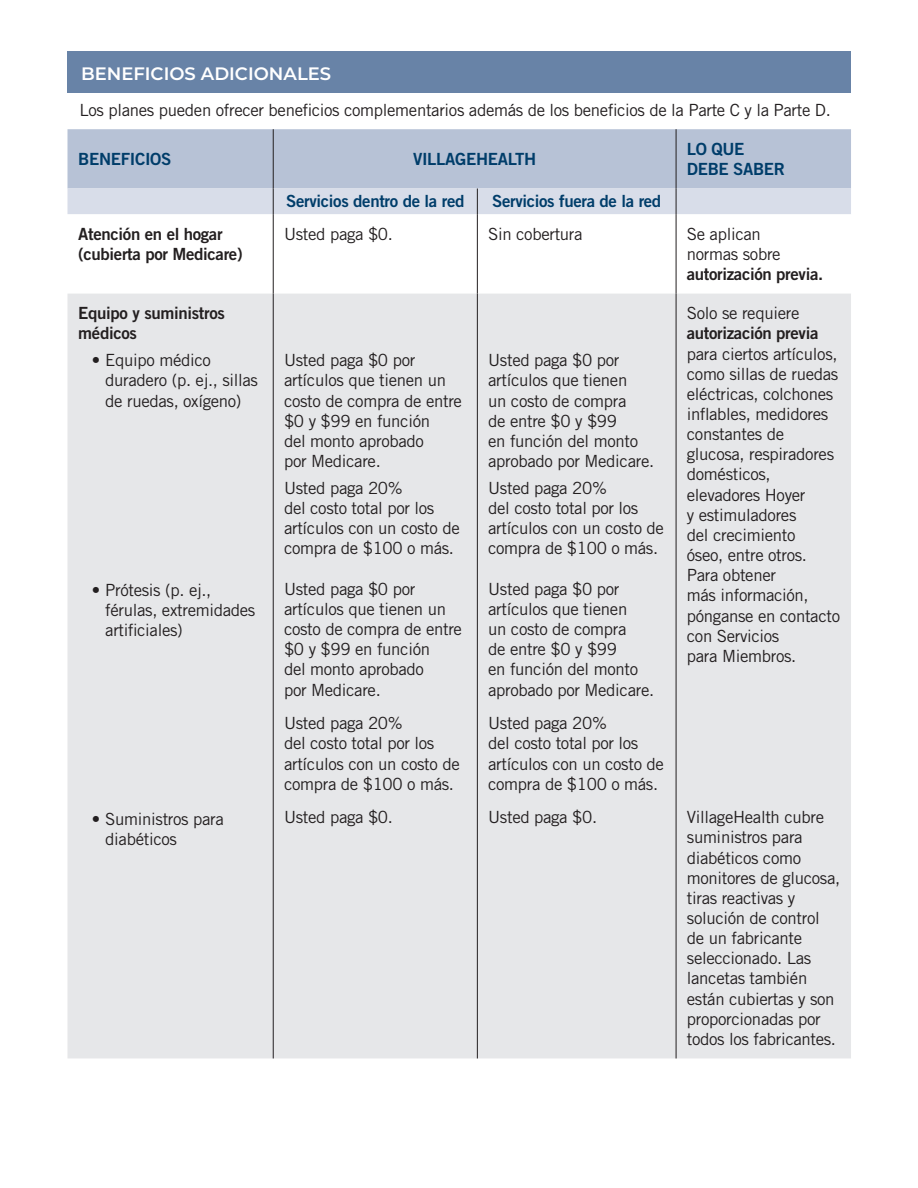
<style>
.page{position:relative;width:918px;height:1188px;background:#fff}
.page>*{position:absolute;margin:0;border:0;box-sizing:border-box;transform-origin:0 0}
.t1{font:600 18px "Montserrat";color:#fff}
.BODY{font:16.8px/20.1px "Trade Gothic LT Std";letter-spacing:-.02em;color:#231f20}
.BODY-2{font:16.8px/20.1px "Trade Gothic LT Std Bd 2";letter-spacing:-.02em;color:#003d6a}
.BODY-3{font:16.8px/20.1px "Trade Gothic LT Std Bd 2";letter-spacing:-.02em;color:#231f20}
.s1{font-family:"Trade Gothic LT Std Bd 2"}
</style>
<div class="page">
<div style="left:68px;top:129px;width:783px;height:60px;background:#b7c2d6"></div>
<div style="left:68px;top:294px;width:783px;height:764px;background:#e6e7e9"></div>
<div style="left:68px;top:189px;width:783px;height:25px;background:#d8dde9"></div>
<hr style="left:273px;top:214px;width:1px;height:80px;background:#231f20">
<hr style="left:477px;top:214px;width:1px;height:80px;background:#231f20">
<hr style="left:676px;top:214px;width:1px;height:80px;background:#231f20">
<hr style="left:273px;top:294px;width:1px;height:764px;background:#231f20">
<hr style="left:477px;top:294px;width:1px;height:764px;background:#231f20">
<hr style="left:676px;top:294px;width:1px;height:764px;background:#231f20">
<hr style="left:273px;top:129px;width:1px;height:60px;background:#231f20">
<hr style="left:676px;top:129px;width:1px;height:60px;background:#231f20">
<div style="left:68px;top:51px;width:783px;height:41px;background:#6883a7"></div>
<p class="t1" style="left:81px;top:61px;width:252px">BENEFICIOS ADICIONALES</p>
<p class="BODY" style="left:80px;top:100px;width:753px">Los planes pueden ofrecer beneficios complementarios además de los beneficios de la Parte C y la Parte D.</p>
<p class="BODY-2" style="left:78px;top:149px;width:95px">BENEFICIOS</p>
<p class="BODY-2" style="left:413px;top:149px;width:125px">VILLAGEHEALTH</p>
<p class="BODY-2" style="left:687px;top:139px;width:100px">LO QUE<br>DEBE SABER</p>
<p class="BODY-2" style="left:286px;top:191px;width:180px">Servicios dentro de la red</p>
<p class="BODY-2" style="left:492px;top:191px;width:171px">Servicios fuera de la red</p>
<p class="BODY-3" style="left:78px;top:223px;width:166px">Atención en el hogar (cubierta por Medicare)</p>
<p class="BODY" style="left:284px;top:224px;width:110px">Usted paga $0.</p>
<p class="BODY" style="left:488px;top:224px;width:96px">Sin cobertura</p>
<p class="BODY" style="left:687px;top:224px;width:138px">Se aplican<br>normas sobre <span class="s1">autorización previa.</span></p>
<p class="BODY-3" style="left:78px;top:303px;width:148px">Equipo y suministros médicos</p>
<p class="BODY" style="left:105px;top:350px;width:154px;text-indent:-13px">• Equipo médico duradero (p. ej., sillas de ruedas, oxígeno)</p>
<p class="BODY" style="left:687px;top:303px;width:155px">Solo se requiere <span class="s1">autorización previa </span>para ciertos artículos, como sillas de ruedas eléctricas, colchones inflables, medidores constantes de glucosa, respiradores domésticos, elevadores Hoyer<br>y estimuladores<br>del crecimiento<br>óseo, entre otros.<br>Para obtener<br>más información, pónganse en contacto con Servicios<br>para Miembros.</p>
<p class="BODY" style="left:284px;top:350px;width:179px">Usted paga $0 por artículos que tienen un costo de compra de entre $0 y $99 en función<br>del monto aprobado<br>por Medicare.</p>
<p class="BODY" style="left:284px;top:478px;width:177px">Usted paga 20%<br>del costo total por los artículos con un costo de compra de $100 o más.</p>
<p class="BODY" style="left:284px;top:579px;width:179px">Usted paga $0 por artículos que tienen un costo de compra de entre $0 y $99 en función<br>del monto aprobado<br>por Medicare.</p>
<p class="BODY" style="left:284px;top:713px;width:177px">Usted paga 20%<br>del costo total por los artículos con un costo de compra de $100 o más.</p>
<p class="BODY" style="left:284px;top:807px;width:110px">Usted paga $0.</p>
<p class="BODY" style="left:488px;top:350px;width:168px">Usted paga $0 por artículos que tienen<br>un costo de compra<br>de entre $0 y $99<br>en función del monto aprobado por Medicare.</p>
<p class="BODY" style="left:488px;top:478px;width:177px">Usted paga 20%<br>del costo total por los artículos con un costo de compra de $100 o más.</p>
<p class="BODY" style="left:488px;top:579px;width:168px">Usted paga $0 por artículos que tienen<br>un costo de compra<br>de entre $0 y $99<br>en función del monto aprobado por Medicare.</p>
<p class="BODY" style="left:488px;top:713px;width:177px">Usted paga 20%<br>del costo total por los artículos con un costo de compra de $100 o más.</p>
<p class="BODY" style="left:488px;top:807px;width:110px">Usted paga $0.</p>
<p class="BODY" style="left:105px;top:579px;width:152px;text-indent:-13px">• Prótesis (p. ej., férulas, extremidades artificiales)</p>
<p class="BODY" style="left:687px;top:807px;width:155px">VillageHealth cubre suministros para diabéticos como monitores de glucosa, tiras reactivas y solución de control de un fabricante seleccionado. Las lancetas también están cubiertas y son proporcionadas por todos los fabricantes.</p>
<p class="BODY" style="left:105px;top:809px;width:120px;text-indent:-13px">• Suministros para diabéticos</p>
</div>
